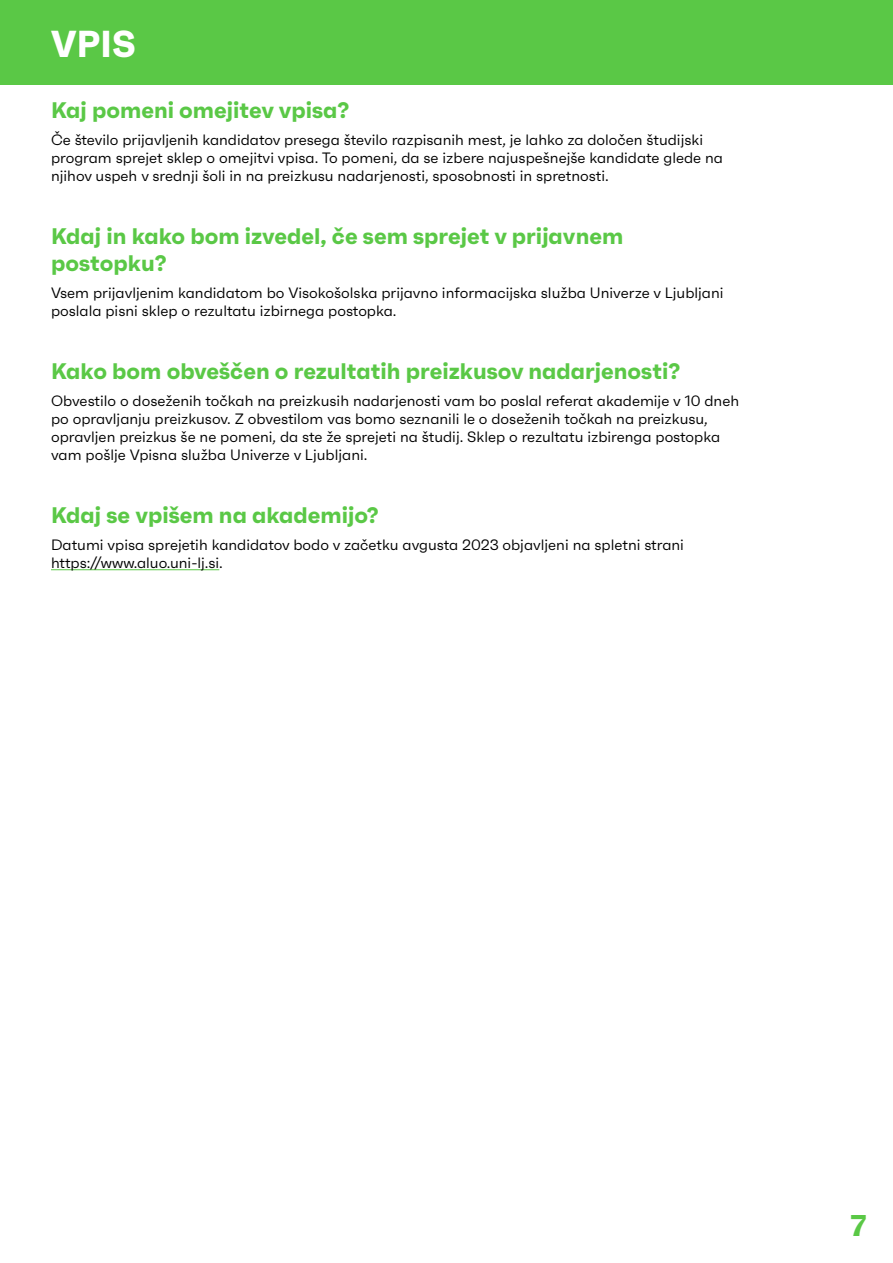
<style>
.page{position:relative;width:893px;height:1263px;background:#fff}
.page>*{position:absolute;margin:0;border:0;box-sizing:border-box;transform-origin:0 0}
.t1{font:700 37.5px "Faktum";color:#fff}
.t2{font:700 30px "Faktum";color:#5ac846}
.t3{font:700 22.5px/27px "Faktum";color:#5ac846}
.t4{font:15px/18px "Faktum";color:#000}
</style>
<div class="page">
<hr style="left:51px;top:569px;width:168px;height:1px;background:#5ac846">
<div style="left:0;top:0;width:893px;height:85px;background:#5ac846"></div>
<p class="t1" style="left:51px;top:21px;width:86px">VPIS</p>
<p class="t3" style="left:51px;top:96px;width:299px">Kaj pomeni omejitev vpisa?</p>
<p class="t4" style="left:51px;top:130px;width:674px">Če število prijavljenih kandidatov presega število razpisanih mest, je lahko za določen študijski program sprejet sklep o omejitvi vpisa. To pomeni, da se izbere najuspešnejše kandidate glede na njihov uspeh v srednji šoli in na preizkusu nadarjenosti, sposobnosti in spretnosti.</p>
<p class="t3" style="left:51px;top:222px;width:574px">Kdaj in kako bom izvedel, če sem sprejet v prijavnem postopku?</p>
<p class="t4" style="left:51px;top:283px;width:674px">Vsem prijavljenim kandidatom bo Visokošolska prijavno informacijska služba Univerze v Ljubljani poslala pisni sklep o rezultatu izbirnega postopka.</p>
<p class="t3" style="left:51px;top:357px;width:630px">Kako bom obveščen o rezultatih preizkusov nadarjenosti?</p>
<p class="t4" style="left:51px;top:391px;width:690px">Obvestilo o doseženih točkah na preizkusih nadarjenosti vam bo poslal referat akademije v 10 dneh po opravljanju preizkusov. Z obvestilom vas bomo seznanili le o doseženih točkah na preizkusu, opravljen preizkus še ne pomeni, da ste že sprejeti na študij. Sklep o rezultatu izbirenga postopka vam pošlje Vpisna služba Univerze v Ljubljani.</p>
<p class="t3" style="left:51px;top:501px;width:329px">Kdaj se vpišem na akademijo?</p>
<p class="t4" style="left:51px;top:535px;width:634px">Datumi vpisa sprejetih kandidatov bodo v začetku avgusta 2023 objavljeni na spletni strani https://www.aluo.uni-lj.si.</p>
<p class="t2" style="left:850px;top:1207px;width:17px">7</p>
</div>
